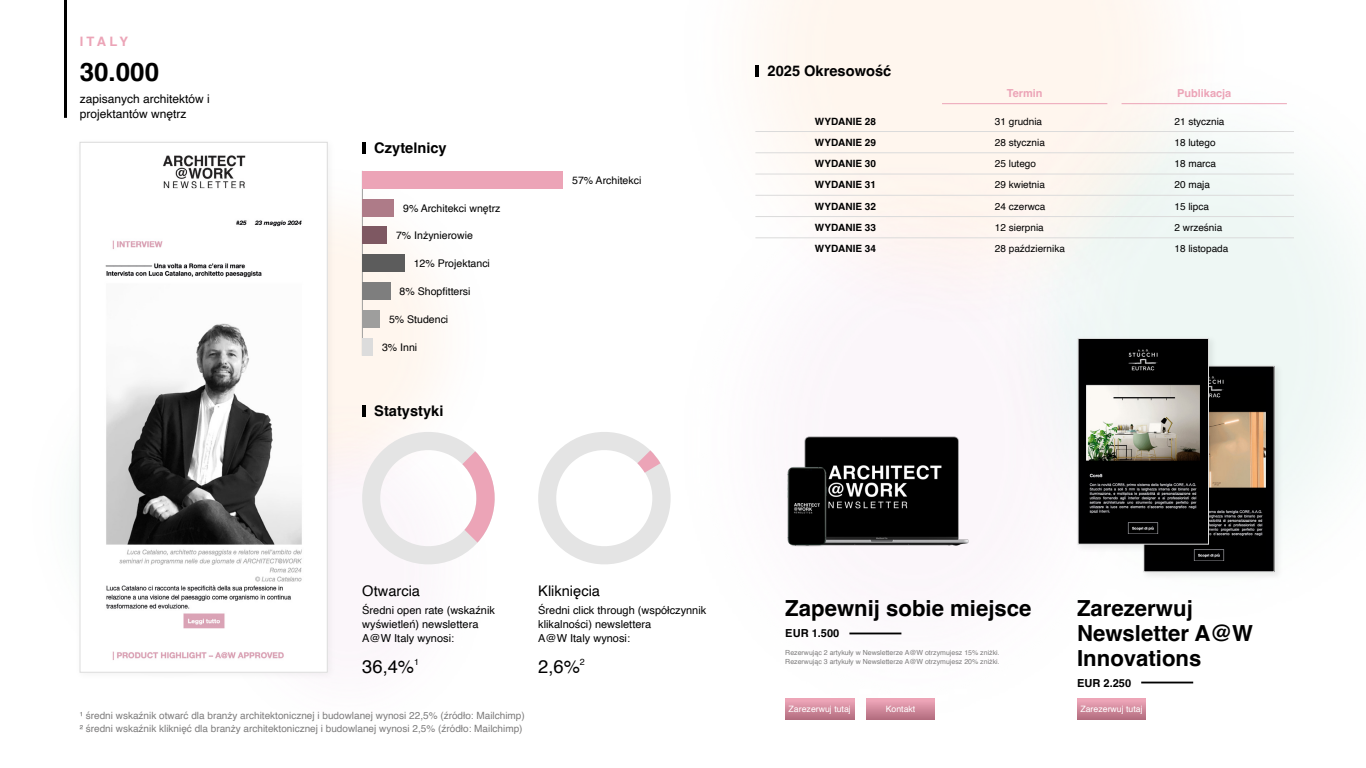
<style>
.page{position:relative;width:1366px;height:768px;background:#fff}
.page>*{position:absolute;margin:0;border:0;box-sizing:border-box;transform-origin:0 0}
.t1{font:700 26px "Helvetica";color:#000}
.t2{font:700 22.2px/25.3px "Helvetica";color:#000}
.t3{font:18.3px "Helvetica";color:#000}
.t4{font:700 14.6px "Helvetica";color:#000}
.t5{font:14.6px "Helvetica";color:#000}
.t6{font:700 13px "Helvetica";letter-spacing:.215em;color:#eca4b7}
.t7{font:12px/15px "Helvetica";color:#000}
.t8{font:700 11.1px "Helvetica";color:#000}
.t9{font:11px/14px "Helvetica";color:#000}
.t10{font:700 11px "Helvetica";color:#eca4b7}
.t11{font:10.6px "Helvetica";color:#000}
.t12{font:10px/13px "Helvetica";color:#7d7c7c}
.t13{font:10px "Helvetica";color:#000}
.t14{font:700 10px "Helvetica";color:#000}
.t15{font:8.8px "Helvetica";color:#fff}
.t16{font:7px/9px "Helvetica";color:#7d7c7c}
</style>
<div class="page">
<img style="left:755px;top:0;width:603px;height:720px">
<img style="left:337px;top:153px;width:100px;height:345px">
<div style="left:1140px;top:362px;width:144px;height:219px;background:#000;opacity:.07"></div>
<div style="left:1144px;top:366px;width:130px;height:206px;background:#000001"></div>
<img style="left:1193px;top:379px;width:72px;height:182px">
<div style="left:1143px;top:366px;width:132px;height:206px;border:1px solid #dbdbdb"></div>
<div style="left:1074px;top:335px;width:144px;height:219px;background:#000;opacity:.07"></div>
<div style="left:1078px;top:338px;width:131px;height:206px;background:#000001"></div>
<img style="left:1087px;top:349px;width:113px;height:184px">
<div style="left:1078px;top:338px;width:131px;height:207px;border:1px solid #dbdbdb"></div>
<img style="left:770px;top:424px;width:205px;height:139px">
<div style="left:74px;top:136px;width:263px;height:546px;background:#000;opacity:.05"></div>
<img style="left:82px;top:154px;width:244px;height:517px">
<div style="left:80px;top:142px;width:248px;height:531px;border:1px solid #dbdbdb"></div>
<hr style="left:362px;top:171px;width:1px;height:185px;background:#9e9e9d">
<svg style="left:785px;top:699px;width:69px;height:21px"></svg>
<svg style="left:1077px;top:699px;width:69px;height:21px"></svg>
<svg style="left:866px;top:699px;width:69px;height:21px"></svg>
<hr style="left:849px;top:633px;width:52px;height:1px;background:#000">
<hr style="left:1141px;top:682px;width:52px;height:1px;background:#000">
<hr style="left:64px;top:0;width:3px;height:118px;background:#000">
<div style="left:363px;top:171px;width:200px;height:18px;background:#eca4b7"></div>
<div style="left:363px;top:199px;width:31px;height:17px;background:#ae7b88"></div>
<div style="left:363px;top:227px;width:24px;height:17px;background:#7e5862"></div>
<div style="left:363px;top:254px;width:42px;height:18px;background:#5c5c5c"></div>
<div style="left:363px;top:282px;width:28px;height:18px;background:#7e7e7e"></div>
<div style="left:363px;top:310px;width:17px;height:18px;background:#9e9e9d"></div>
<div style="left:363px;top:338px;width:10px;height:18px;background:#dcdcdc"></div>
<hr style="left:362px;top:142px;width:4px;height:11px;background:#000">
<svg style="left:356px;top:425px;width:139px;height:140px"></svg>
<svg style="left:538px;top:432px;width:133px;height:132px"></svg>
<hr style="left:362px;top:405px;width:4px;height:12px;background:#000">
<hr style="left:755px;top:65px;width:4px;height:11px;background:#000">
<hr style="left:755px;top:131px;width:180px;height:1px;background:#dbdbdb">
<hr style="left:755px;top:153px;width:180px;height:1px;background:#dbdbdb">
<hr style="left:755px;top:174px;width:180px;height:1px;background:#dbdbdb">
<hr style="left:755px;top:195px;width:180px;height:1px;background:#dbdbdb">
<hr style="left:755px;top:216px;width:180px;height:1px;background:#dbdbdb">
<hr style="left:935px;top:131px;width:179px;height:1px;background:#dbdbdb">
<hr style="left:935px;top:153px;width:179px;height:1px;background:#dbdbdb">
<hr style="left:935px;top:174px;width:179px;height:1px;background:#dbdbdb">
<hr style="left:935px;top:195px;width:179px;height:1px;background:#dbdbdb">
<hr style="left:935px;top:216px;width:179px;height:1px;background:#dbdbdb">
<hr style="left:1114px;top:131px;width:180px;height:1px;background:#dbdbdb">
<hr style="left:1114px;top:153px;width:180px;height:1px;background:#dbdbdb">
<hr style="left:1114px;top:174px;width:180px;height:1px;background:#dbdbdb">
<hr style="left:1114px;top:195px;width:180px;height:1px;background:#dbdbdb">
<hr style="left:1114px;top:216px;width:180px;height:1px;background:#dbdbdb">
<hr style="left:755px;top:238px;width:180px;height:1px;background:#dbdbdb">
<hr style="left:935px;top:238px;width:179px;height:1px;background:#dbdbdb">
<hr style="left:1114px;top:238px;width:180px;height:1px;background:#dbdbdb">
<hr style="left:942px;top:103px;width:165px;height:1px;background:#eca4b7">
<hr style="left:1122px;top:103px;width:165px;height:1px;background:#eca4b7">
<h3 class="t6" style="left:80px;top:33px;width:50px">ITALY</h3>
<h1 class="t1" style="left:80px;top:56px;width:81px">30.000</h1>
<p class="t7" style="left:80px;top:92px;width:132px">zapisanych architektów i projektantów wnętrz</p>
<h3 class="t4" style="left:374px;top:139px;width:74px">Czytelnicy</h3>
<p class="t11" style="left:403px;top:200px;width:99px">9% Architekci wnętrz</p>
<p class="t11" style="left:396px;top:227px;width:78px">7% Inżynierowie</p>
<p class="t11" style="left:414px;top:255px;width:78px">12% Projektanci</p>
<p class="t11" style="left:400px;top:283px;width:73px">8% Shopfittersi</p>
<p class="t11" style="left:389px;top:311px;width:61px">5% Studenci</p>
<p class="t11" style="left:382px;top:339px;width:37px">3% Inni</p>
<h3 class="t4" style="left:374px;top:402px;width:71px">Statystyki</h3>
<p class="t11" style="left:572px;top:172px;width:71px">57% Architekci</p>
<h3 class="t4" style="left:768px;top:62px;width:125px">2025 Okresowość</h3>
<p class="t10" style="left:1007px;top:87px;width:37px">Termin</p>
<p class="t10" style="left:1177px;top:87px;width:56px">Publikacja</p>
<p class="t14" style="left:815px;top:115px;width:63px">WYDANIE 28</p>
<p class="t13" style="left:995px;top:113px;width:49px">31 grudnia</p>
<p class="t13" style="left:1174px;top:113px;width:52px">21 stycznia</p>
<p class="t14" style="left:815px;top:136px;width:63px">WYDANIE 29</p>
<p class="t13" style="left:995px;top:135px;width:52px">28 stycznia</p>
<p class="t13" style="left:1174px;top:135px;width:43px">18 lutego</p>
<p class="t14" style="left:815px;top:158px;width:63px">WYDANIE 30</p>
<p class="t13" style="left:995px;top:156px;width:43px">25 lutego</p>
<p class="t13" style="left:1174px;top:156px;width:43px">18 marca</p>
<p class="t14" style="left:815px;top:179px;width:63px">WYDANIE 31</p>
<p class="t13" style="left:995px;top:177px;width:52px">29 kwietnia</p>
<p class="t13" style="left:1174px;top:177px;width:37px">20 maja</p>
<p class="t14" style="left:815px;top:200px;width:63px">WYDANIE 32</p>
<p class="t13" style="left:995px;top:198px;width:52px">24 czerwca</p>
<p class="t13" style="left:1174px;top:198px;width:36px">15 lipca</p>
<p class="t14" style="left:815px;top:221px;width:63px">WYDANIE 33</p>
<p class="t13" style="left:995px;top:220px;width:50px">12 sierpnia</p>
<p class="t13" style="left:1174px;top:220px;width:49px">2 września</p>
<p class="t14" style="left:815px;top:243px;width:63px">WYDANIE 34</p>
<p class="t13" style="left:995px;top:241px;width:72px">28 października</p>
<p class="t13" style="left:1174px;top:241px;width:55px">18 listopada</p>
<h3 class="t5" style="left:362px;top:580px;width:59px">Otwarcia</h3>
<p class="t9" style="left:362px;top:604px;width:134px">Średni open rate (wskaźnik wyświetleń) newslettera<br>A@W Italy wynosi:</p>
<h3 class="t3" style="left:362px;top:652px;width:58px">36,4%<sup>1</sup></h3>
<h3 class="t5" style="left:538px;top:580px;width:63px">Kliknięcia</h3>
<p class="t9" style="left:538px;top:604px;width:170px">Średni click through (współczynnik klikalności) newslettera<br>A@W Italy wynosi:</p>
<h3 class="t3" style="left:538px;top:652px;width:48px">2,6%<sup>2</sup></h3>
<p class="t12" style="left:80px;top:709px;width:447px">¹ średni wskaźnik otwarć dla branży architektonicznej i budowlanej wynosi 22,5% (źródło: Mailchimp)<br>² średni wskaźnik kliknięć dla branży architektonicznej i budowlanej wynosi 2,5% (źródło: Mailchimp)</p>
<h2 class="t2" style="left:785px;top:598px;width:248px">Zapewnij sobie miejsce</h2>
<p class="t8" style="left:785px;top:627px;width:56px">EUR 1.500</p>
<p class="t16" style="left:785px;top:648px;width:216px">Rezerwując 2 artykuły w Newsletterze A@W otrzymujesz 15% zniżki.<br>Rezerwując 3 artykuły w Newsletterze A@W otrzymujesz 20% zniżki.</p>
<h2 class="t2" style="left:1077px;top:598px;width:177px">Zarezerwuj<br>Newsletter A@W<br>Innovations</h2>
<p class="t8" style="left:1077px;top:676px;width:56px">EUR 2.250</p>
<p class="t15" style="left:789px;top:702px;width:64px">Zarezerwuj tutaj</p>
<p class="t15" style="left:886px;top:702px;width:31px">Kontakt</p>
<p class="t15" style="left:1080px;top:702px;width:64px">Zarezerwuj tutaj</p>
</div>
